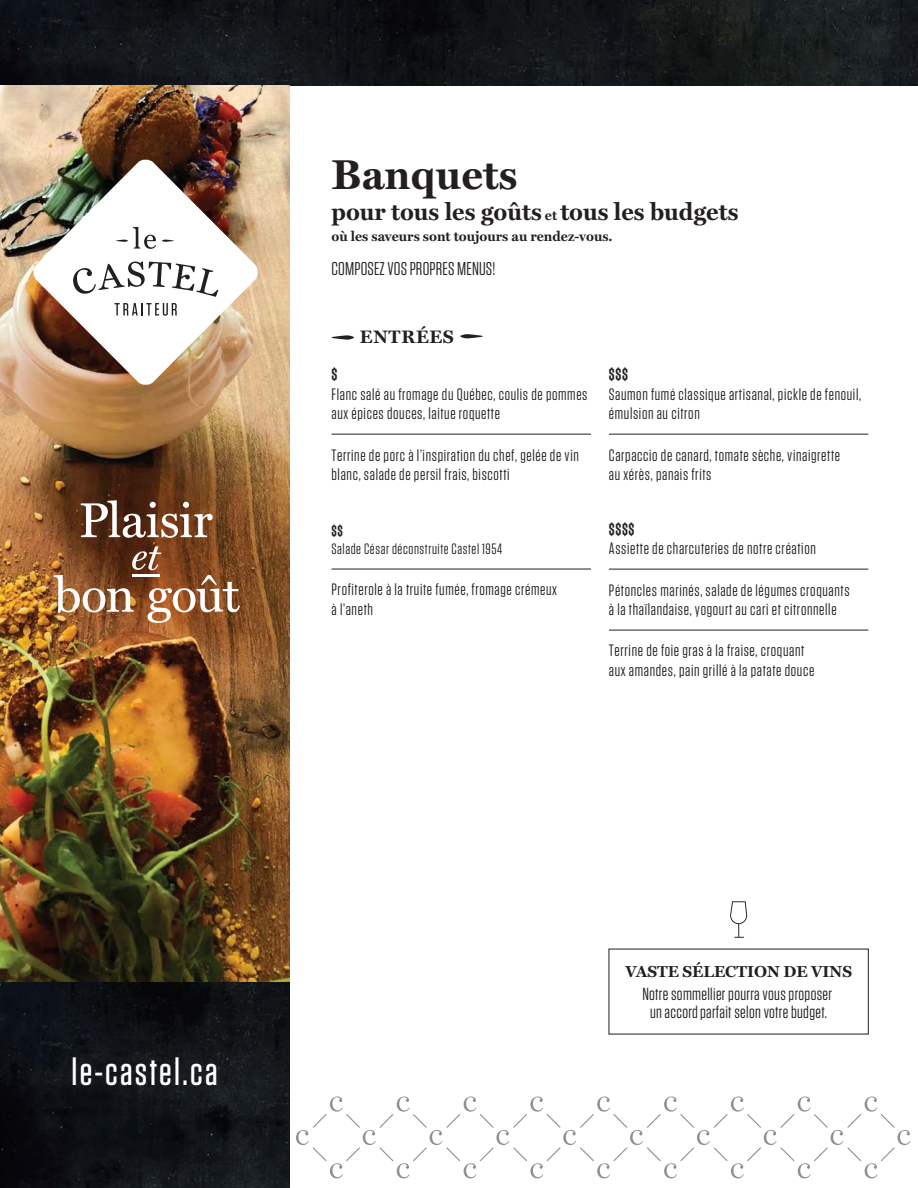
<style>
.page{position:relative;width:918px;height:1188px;background:#fff}
.page>*{position:absolute;margin:0;border:0;box-sizing:border-box;transform-origin:0 0}
.t1{font:700 42px "Miller Text";letter-spacing:.005em;color:#231f20}
.t2{font:500 39px "Tungsten";letter-spacing:.06em;color:#fff}
.t3{font:700 24.3px "Miller Text";color:#231f20}
.t4{font:18.45px "Tungsten";letter-spacing:.01em;color:#231f20}
.t5{font:700 18.15px "Miller Text";letter-spacing:.04em;color:#231f20}
.t6{font:17.4px/17.4px "Tungsten";letter-spacing:.02em;color:#231f20;text-align:center}
.t7{font:16.5px/19.5px "Tungsten";letter-spacing:.04em;color:#231f20}
.t8{font:600 16.5px "Tungsten";color:#231f20}
.t9{font:700 15.9px "Miller Text";color:#231f20}
.t10{font:15px "Tungsten";letter-spacing:.04em;color:#231f20}
.t11{font:600 15px "Tungsten";color:#231f20}
.t12{font:700 13.8px "Miller Text";color:#231f20}
.s1{font-size:13.8px}
</style>
<div class="page">
<svg style="left:296px;top:1096px;width:614px;height:82px"></svg>
<img style="left:0;top:0;width:918px;height:85px">
<svg style="left:332px;top:335px;width:22px;height:5px"></svg>
<svg style="left:460px;top:334px;width:23px;height:4px"></svg>
<img style="left:0;top:85px;width:289px;height:898px">
<img style="left:0;top:983px;width:289px;height:205px">
<svg style="left:81px;top:500px;width:132px;height:38px"></svg>
<svg style="left:54px;top:546px;width:186px;height:77px;background:#956342"></svg>
<hr style="left:132px;top:574px;width:28px;height:2px;background:#fff">
<img style="left:34px;top:160px;width:224px;height:225px">
<svg style="left:72px;top:261px;width:146px;height:36px"></svg>
<svg style="left:162px;top:240px;width:12px;height:2px"></svg>
<svg style="left:116px;top:227px;width:40px;height:22px"></svg>
<svg style="left:115px;top:303px;width:62px;height:13px"></svg>
<hr style="left:332px;top:434px;width:259px;height:1px;background:#231f20">
<hr style="left:609px;top:434px;width:259px;height:1px;background:#231f20">
<hr style="left:609px;top:569px;width:259px;height:1px;background:#231f20">
<hr style="left:609px;top:630px;width:259px;height:1px;background:#231f20">
<hr style="left:332px;top:569px;width:259px;height:1px;background:#231f20">
<svg style="left:730px;top:901px;width:17px;height:37px"></svg>
<h2 class="t2" style="left:72px;top:1051px;width:147px">le-castel.ca</h2>
<h1 class="t1" style="left:332px;top:150px;width:187px">Banquets</h1>
<h3 class="t3" style="left:332px;top:197px;width:409px">pour tous les goûts <span class="s1">et</span> tous les budgets</h3>
<p class="t12" style="left:332px;top:228px;width:283px">où les saveurs sont toujours au rendez-vous.</p>
<p class="t4" style="left:332px;top:259px;width:165px">COMPOSEZ VOS PROPRES MENUS!</p>
<p class="t5" style="left:360px;top:326px;width:96px">ENTRÉES</p>
<p class="t8" style="left:332px;top:366px;width:7px">$</p>
<p class="t7" style="left:332px;top:385px;width:257px">Flanc salé au fromage du Québec, coulis de pommes aux épices douces, laitue roquette</p>
<p class="t7" style="left:332px;top:445px;width:249px">Terrine de porc à l’inspiration du chef, gelée de vin blanc, salade de persil frais, biscotti</p>
<p class="t11" style="left:332px;top:523px;width:13px">$$</p>
<p class="t10" style="left:332px;top:541px;width:172px">Salade César déconstruite Castel 1954</p>
<p class="t7" style="left:332px;top:580px;width:227px">Profiterole à la truite fumée, fromage crémeux à l’aneth</p>
<p class="t8" style="left:609px;top:366px;width:21px">$$$</p>
<p class="t7" style="left:609px;top:385px;width:254px">Saumon fumé classique artisanal, pickle de fenouil, émulsion au citron</p>
<p class="t7" style="left:609px;top:445px;width:233px">Carpaccio de canard, tomate sèche, vinaigrette au xérès, panais frits</p>
<p class="t8" style="left:609px;top:520px;width:27px">$$$$</p>
<p class="t7" style="left:609px;top:539px;width:208px">Assiette de charcuteries de notre création</p>
<p class="t7" style="left:609px;top:580px;width:242px">Pétoncles marinés, salade de légumes croquants à la thaïlandaise, yogourt au cari et citronnelle</p>
<p class="t7" style="left:609px;top:641px;width:207px">Terrine de foie gras à la fraise, croquant aux amandes, pain grillé à la patate douce</p>
<p class="t9" style="left:626px;top:962px;width:228px">VASTE SÉLECTION DE VINS</p>
<p class="t6" style="left:642px;top:986px;width:191px">Notresommellierpourra vousproposer un accord parfait selonvotrebudget.</p>
</div>
